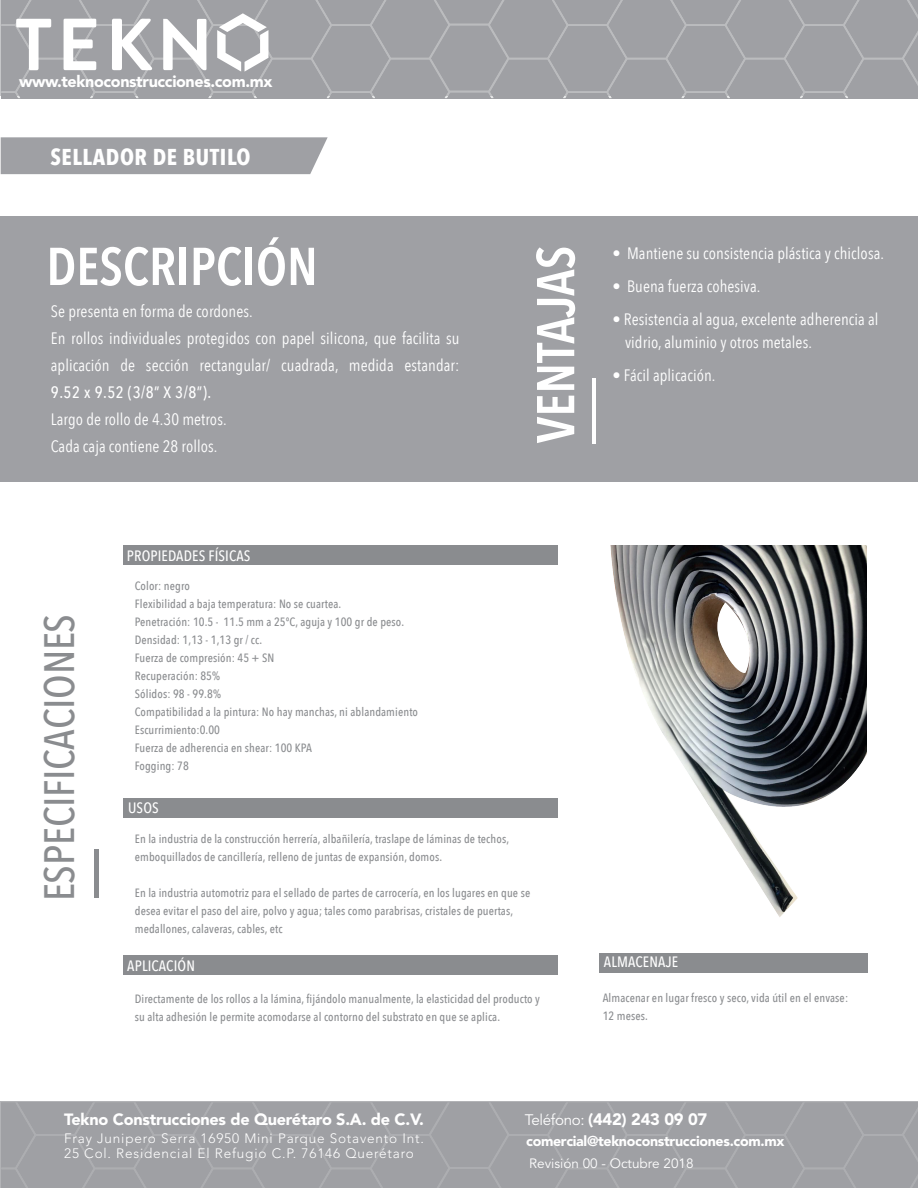
<style>
.page{position:relative;width:918px;height:1188px;background:#fff}
.page>*{position:absolute;margin:0;border:0;box-sizing:border-box;transform-origin:0 0}
.t1{font:600 52.65px "Avenir Next Condensed";color:#fff}
.t2{font:500 42.45px "Avenir Next Condensed";letter-spacing:-.005em;color:#8a8c8f}
.t3{font:700 22.95px "Avenir Next Condensed";letter-spacing:.025em;color:#fff}
.t4{font:700 20.4px "Calibri";color:#fff}
.t5{font:16.5px/27px "Avenir Next Condensed";letter-spacing:.005em;color:#fff}
.t6{font:900 16.5px "Avenir LT Std";letter-spacing:-.015em;color:#fff}
.t7{font:500 16.5px "Avenir Next Condensed";color:#fff}
.t8{font:900 16.2px "Avenir LT Std";letter-spacing:-.015em;color:#fff}
.t9{font:900 16.05px "Avenir LT Std";letter-spacing:-.02em;color:#fff}
.t10{font:500 15px "Avenir Next Condensed";letter-spacing:.01em;color:#fff}
.t11{font:900 14.25px "Avenir LT Std";letter-spacing:-.02em;color:#fff}
.t12{font:300 13.5px/14.7px "Avenir LT Std";letter-spacing:.06em;color:#fff}
.t13{font:13.5px "Avenir LT Std";color:#fff}
.t14{font:500 12px/18px "Avenir Next Condensed";letter-spacing:.01em;color:#8b8d90}
.t15{font:700 11.55px "Calibri";color:#fff}
.s1{font-weight:400;font-size:15.15px}
</style>
<div class="page">
<div style="left:0;top:1101px;width:918px;height:87px;background:#9fa0a4"></div>
<svg style="left:1px;top:0;width:917px;height:99px;background:#a6a7aa"></svg>
<div style="left:0;top:216px;width:918px;height:266px;background:#9fa0a4"></div>
<div style="left:1px;top:137px;width:327px;height:37px;background:#9fa0a4"></div>
<div style="left:123px;top:798px;width:435px;height:20px;background:#8a8c8f"></div>
<div style="left:123px;top:545px;width:435px;height:20px;background:#8a8c8f"></div>
<div style="left:123px;top:956px;width:435px;height:19px;background:#8a8c8f"></div>
<div style="left:599px;top:953px;width:269px;height:20px;background:#8a8c8f"></div>
<img style="left:610px;top:546px;width:256px;height:371px">
<hr style="left:593px;top:378px;width:3px;height:65px;background:#fff">
<div style="left:94px;top:849px;width:5px;height:49px;background:#8a8c8f"></div>
<h3 class="t9" style="left:19px;top:71px;width:255px">www.teknoconstrucciones.com.mx</h3>
<h3 class="t3" style="left:50px;top:143px;width:202px">SELLADOR DE BUTILO</h3>
<h1 class="t1" style="left:46px;top:221px;width:273px">DESCRIPCIÓN</h1>
<h3 class="t5" style="left:51px;top:297px;width:410px">Se presenta en forma de cordones.<br>En rollos individuales protegidos con papel silicona, que facilita su aplicación de sección rectangular/ cuadrada, medida estandar:</h3>
<h3 class="t7" style="left:51px;top:382px;width:162px">9.52 x 9.52 (3/8” X 3/8”).</h3>
<h3 class="t5" style="left:51px;top:405px;width:177px">Largo de rollo de 4.30 metros.<br>Cada caja contiene 28 rollos.</h3>
<p class="t15" style="left:317px;top:352px;width:46px">Peso (Kg)</p>
<h3 class="t4" style="left:316px;top:363px;width:48px">31.68</h3>
<p class="t10" style="left:127px;top:546px;width:125px">PROPIEDADES FÍSICAS</p>
<h1 class="t1" style="left:510px;top:443px;width:199px;rotate:-90deg">VENTAJAS</h1>
<h2 class="t2" style="left:34px;top:901px;width:289px;rotate:-90deg">ESPECIFICACIONES</h2>
<p class="t14" style="left:135px;top:576px;width:285px">Color: negro<br>Flexibilidad a baja temperatura: No se cuartea.<br>Penetración: 10.5 - 11.5 mm a 25ºC, aguja y 100 gr de peso.<br>Densidad: 1,13 - 1,13 gr / cc.<br>Fuerza de compresión: 45 + SN<br>Recuperación: 85%<br>Sólidos: 98 - 99.8%<br>Compatibilidad a la pintura: No hay manchas, ni ablandamiento<br>Escurrimiento:0.00<br>Fuerza de adherencia en shear: 100 KPA<br>Fogging: 78</p>
<p class="t10" style="left:128px;top:799px;width:32px">USOS</p>
<p class="t14" style="left:135px;top:830px;width:376px">En la industria de la construcción herrería, albañilería, traslape de láminas de techos, emboquillados de cancillería, relleno de juntas de expansión, domos.</p>
<p class="t14" style="left:135px;top:884px;width:397px">En la industria automotriz para el sellado de partes de carrocería, en los lugares en que se desea evitar el paso del aire, polvo y agua; tales como parabrisas, cristales de puertas, medallones, calaveras, cables, etc</p>
<h3 class="t5" style="left:612px;top:239px;width:273px">• Mantiene su consistencia plástica y chiclosa.</h3>
<h3 class="t5" style="left:612px;top:272px;width:150px">• Buena fuerza cohesiva.</h3>
<h3 class="t5" style="left:625px;top:307px;width:255px;line-height:22.5px;text-indent:-13px">• Resistencia al agua, excelente adherencia al vidrio, aluminio y otros metales.</h3>
<h3 class="t5" style="left:612px;top:361px;width:105px">• Fácil aplicación.</h3>
<p class="t10" style="left:127px;top:957px;width:69px">APLICACIÓN</p>
<p class="t14" style="left:135px;top:990px;width:407px">Directamente de los rollos a la lámina, fijándolo manualmente, la elasticidad del producto y su alta adhesión le permite acomodarse al contorno del substrato en que se aplica.</p>
<h3 class="t4" style="left:576px;top:947px;width:48px">EX 40</h3>
<p class="t10" style="left:604px;top:953px;width:76px">ALMACENAJE</p>
<h3 class="t4" style="left:649px;top:956px;width:38px">4.00</h3>
<p class="t14" style="left:603px;top:989px;width:247px">Almacenar en lugar fresco y seco, vida útil en el envase:<br>12 meses.</p>
<h3 class="t8" style="left:64px;top:1110px;width:361px">Tekno Construcciones de Querétaro S.A. de C.V.</h3>
<p class="t12" style="left:64px;top:1131px;width:361px">Fray Junipero Serra 16950 Mini Parque Sotavento Int.<br>25 Col. Residencial El Refugio C.P. 76146 Querétaro</p>
<h3 class="t6" style="left:525px;top:1109px;width:184px"><span class="s1">Teléfono:</span> (442) 243 09 07</h3>
<p class="t11" style="left:526px;top:1133px;width:260px">comercial@teknoconstrucciones.com.mx</p>
<p class="t13" style="left:529px;top:1155px;width:166px">Revisión 00 - Octubre 2018</p>
</div>
